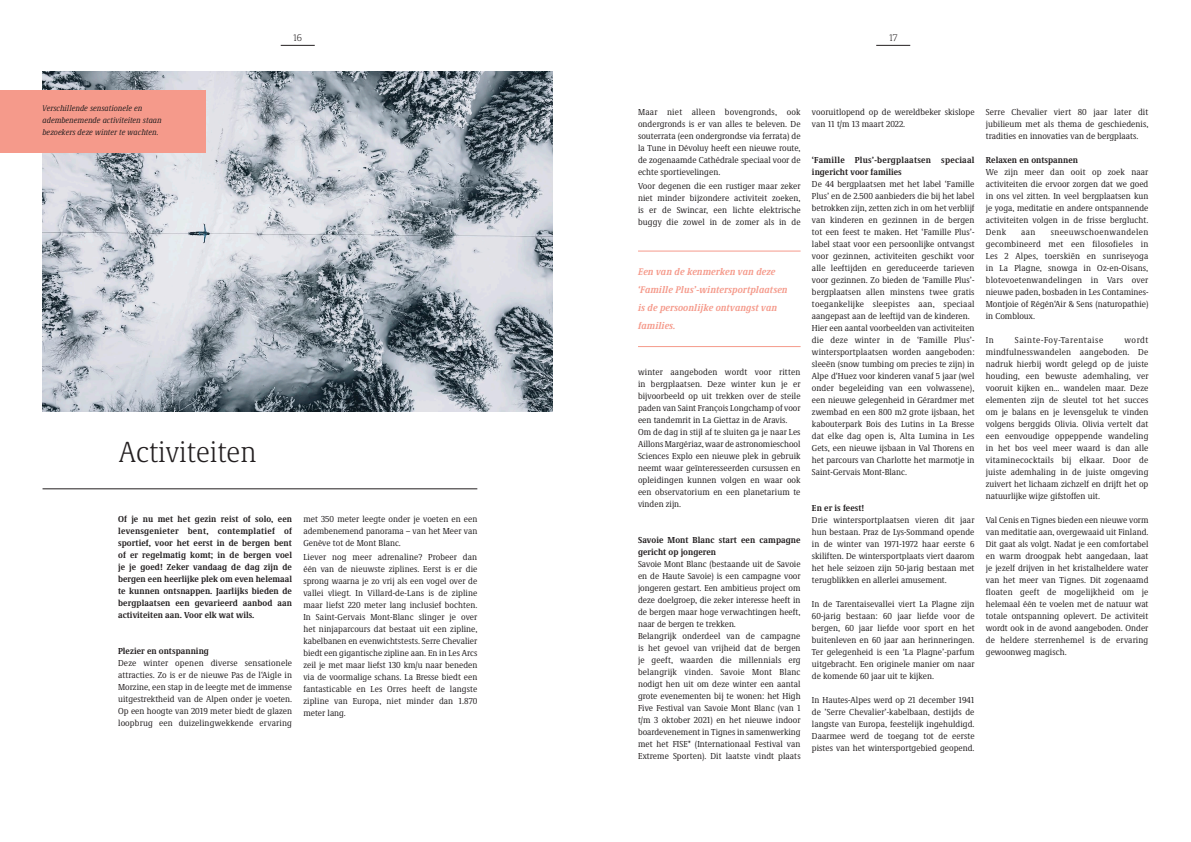
<style>
.page{position:relative;width:1191px;height:842px;background:#fff}
.page>*{position:absolute;margin:0;border:0;box-sizing:border-box;transform-origin:0 0}
.Headline{font:300 condensed 30px "Demos Next Pro";color:#231f20}
.Teaser{font:italic 700 condensed 10px/18px "Demos Next Pro";color:#f59a8b}
.t1{font:300 10px "Demos Next Pro";color:#231f20}
.Body_Text{font:condensed 9px/12px "Demos Next Pro";color:#231f20;text-align:justify}
.Body_Text-2{font:700 condensed 9px/12px "Demos Next Pro";color:#231f20;text-align:justify}
.Body_Text-3{font:700 condensed 9px/12px "Demos Next Pro";letter-spacing:.025em;color:#231f20}
.Body_Text-4{font:condensed 9px "Demos Next Pro";letter-spacing:.06em;color:#231f20}
.t2{font:italic condensed 8.5px/12px "Demos Next Pro";color:#231f20}
</style>
<div class="page">
<img style="left:43px;top:72px;width:509px;height:339px">
<hr style="left:876px;top:45px;width:34px;height:1px;background:#231f20">
<hr style="left:281px;top:45px;width:34px;height:1px;background:#231f20">
<div style="left:0;top:91px;width:205px;height:62px;background:#f59a8b"></div>
<hr style="left:43px;top:488px;width:434px;height:1px;background:#231f20">
<hr style="left:638px;top:346px;width:162px;height:1px;background:#f59a8b">
<hr style="left:638px;top:251px;width:162px;height:1px;background:#f59a8b">
<p class="t1" style="left:293px;top:32px;width:10px">16</p>
<p class="t1" style="left:889px;top:32px;width:10px">17</p>
<p class="t2" style="left:43px;top:102px;width:121px">Verschillende sensationele en adembenemende activiteiten staan bezoekers deze winter te wachten.</p>
<p class="Headline" style="left:119px;top:433px;width:139px">Activiteiten</p>
<p class="Body_Text-2" style="left:118px;top:512px;width:175px">Of je nu met het gezin reist of solo, een levensgenieter bent, contemplatief of sportief, voor het eerst in de bergen bent of er regelmatig komt; in de bergen voel je je goed! Zeker vandaag de dag zijn de bergen een heerlijke plek om even helemaal te kunnen ontsnappen. Jaarlijks bieden de bergplaatsen een gevarieerd aanbod aan activiteiten aan. Voor elk wat wils.</p>
<p class="Body_Text-2" style="left:118px;top:644px;width:92px">Plezier en ontspanning</p>
<p class="Body_Text" style="left:118px;top:656px;width:175px">Deze winter openen diverse sensationele attracties. Zo is er de nieuwe Pas de l‘Aigle in Morzine, een stap in de leegte met de immense uitgestrektheid van de Alpen onder je voeten.<br>Op een hoogte van 2019 meter biedt de glazen loopbrug een duizelingwekkende ervaring</p>
<p class="Body_Text" style="left:303px;top:512px;width:175px">met 350 meter leegte onder je voeten en een adembenemend panorama – van het Meer van Genève tot de Mont Blanc.</p>
<p class="Body_Text" style="left:303px;top:550px;width:175px">Liever nog meer adrenaline? Probeer dan één van de nieuwste ziplines. Eerst is er die sprong waarna je zo vrij als een vogel over de vallei vliegt. In Villard-de-Lans is de zipline maar liefst 220 meter lang inclusief bochten.<br>In Saint-Gervais Mont-Blanc slinger je over het ninjaparcours dat bestaat uit een zipline, kabelbanen en evenwichtstests. Serre Chevalier biedt een gigantische zipline aan. En in Les Arcs zeil je met maar liefst 130 km/u naar beneden via de voormalige schans. La Bresse biedt een fantasticable en Les Orres heeft de langste zipline van Europa, niet minder dan 1.870 meter lang.</p>
<p class="Body_Text" style="left:638px;top:106px;width:164px">Maar niet alleen bovengronds, ook ondergronds is er van alles te beleven. De souterrata (een ondergrondse via ferrata) de la Tune in Dévoluy heeft een nieuwe route, de zogenaamde Cathédrale speciaal voor de echte sportievelingen.</p>
<p class="Body_Text" style="left:638px;top:180px;width:164px">Voor degenen die een rustiger maar zeker niet minder bijzondere activiteit zoeken, is er de Swincar, een lichte elektrische buggy die zowel in de zomer als in de</p>
<p class="Teaser" style="left:638px;top:262px;width:151px">Een van de kenmerken van deze ‘Famille Plus’-wintersportplaatsen is de persoonlijke ontvangst van families.</p>
<p class="Body_Text" style="left:638px;top:366px;width:164px">winter aangeboden wordt voor ritten in bergplaatsen. Deze winter kun je er bijvoorbeeld op uit trekken over de steile paden van Saint François Longchamp of voor een tandemrit in La Giettaz in de Aravis.</p>
<p class="Body_Text" style="left:638px;top:426px;width:164px">Om de dag in stijl af te sluiten ga je naar Les Aillons Margériaz, waar de astronomieschool Sciences Explo een nieuwe plek in gebruik neemt waar geïnteresseerden cursussen en opleidingen kunnen volgen en waar ook een observatorium en een planetarium te vinden zijn.</p>
<p class="Body_Text-2" style="left:638px;top:534px;width:164px">Savoie Mont Blanc start een campagne gericht op jongeren</p>
<p class="Body_Text" style="left:638px;top:558px;width:164px">Savoie Mont Blanc (bestaande uit de Savoie en de Haute Savoie) is een campagne voor jongeren gestart. Een ambitieus project om deze doelgroep, die zeker interesse heeft in de bergen maar hoge verwachtingen heeft, naar de bergen te trekken.</p>
<p class="Body_Text" style="left:638px;top:630px;width:164px">Belangrijk onderdeel van de campagne is het gevoel van vrijheid dat de bergen je geeft, waarden die millennials erg belangrijk vinden. Savoie Mont Blanc nodigt hen uit om deze winter een aantal grote evenementen bij te wonen: het High Five Festival van Savoie Mont Blanc (van 1 t/m 3 oktober 2021) en het nieuwe indoor boardevenement in Tignes in samenwerking met het FISE* (Internationaal Festival van Extreme Sporten). Dit laatste vindt plaats</p>
<p class="Body_Text" style="left:812px;top:106px;width:164px">vooruitlopend op de wereldbeker skislope van 11 t/m 13 maart 2022.</p>
<p class="Body_Text-3" style="left:812px;top:154px;width:164px">‘Famille Plus’-bergplaatsen speciaal ingericht voor families</p>
<p class="Body_Text" style="left:812px;top:178px;width:164px">De 44 bergplaatsen met het label ‘Famille Plus’ en de 2.500 aanbieders die bij het label betrokken zijn, zetten zich in om het verblijf van kinderen en gezinnen in de bergen tot een feest te maken. Het ‘Famille Plus’- label staat voor een persoonlijke ontvangst voor gezinnen, activiteiten geschikt voor alle leeftijden en gereduceerde tarieven voor gezinnen. Zo bieden de ‘Famille Plus’- bergplaatsen allen minstens twee gratis toegankelijke sleepistes aan, speciaal aangepast aan de leeftijd van de kinderen.</p>
<p class="Body_Text" style="left:812px;top:322px;width:164px">Hier een aantal voorbeelden van activiteiten die deze winter in de ‘Famille Plus’- wintersportplaatsen worden aangeboden: sleeën (snow tumbing om precies te zijn) in Alpe d‘Huez voor kinderen vanaf 5 jaar (wel onder begeleiding van een volwassene), een nieuwe gelegenheid in Gérardmer met zwembad en een 800 m2 grote ijsbaan, het kabouterpark Bois des Lutins in La Bresse dat elke dag open is, Alta Lumina in Les Gets, een nieuwe ijsbaan in Val Thorens en het parcours van Charlotte het marmotje in Saint-Gervais Mont-Blanc.</p>
<p class="Body_Text-2" style="left:812px;top:502px;width:54px">En er is feest!</p>
<p class="Body_Text" style="left:812px;top:514px;width:164px">Drie wintersportplaatsen vieren dit jaar hun bestaan. Praz de Lys-Sommand opende in de winter van 1971-1972 haar eerste 6 skiliften. De wintersportplaats viert daarom het hele seizoen zijn 50-jarig bestaan met terugblikken en allerlei amusement.</p>
<p class="Body_Text" style="left:812px;top:598px;width:164px">In de Tarentaisevallei viert La Plagne zijn 60-jarig bestaan: 60 jaar liefde voor de bergen, 60 jaar liefde voor sport en het buitenleven en 60 jaar aan herinneringen.<br>Ter gelegenheid is een ‘La Plagne’-parfum uitgebracht. Een originele manier om naar de komende 60 jaar uit te kijken.</p>
<p class="Body_Text" style="left:812px;top:694px;width:164px">In Hautes-Alpes werd op 21 december 1941 de ’Serre Chevalier’-kabelbaan, destijds de langste van Europa, feestelijk ingehuldigd.<br>Daarmee werd de toegang tot de eerste pistes van het wintersportgebied geopend.</p>
<p class="Body_Text" style="left:986px;top:106px;width:164px">Serre Chevalier viert 80 jaar later dit jubilieum met als thema de geschiedenis, tradities en innovaties van de bergplaats.</p>
<p class="Body_Text-2" style="left:986px;top:154px;width:94px">Relaxen en ontspannen</p>
<p class="Body_Text" style="left:986px;top:166px;width:164px">We zijn meer dan ooit op zoek naar activiteiten die ervoor zorgen dat we goed in ons vel zitten. In veel bergplaatsen kun je yoga, meditatie en andere ontspannende activiteiten volgen in de frisse berglucht.<br>Denk</p>
<p class="Body_Text" style="left:986px;top:226px;width:164px;text-indent:65px">sneeuwschoenwandelen gecombineerd met een filosofieles in Les 2 Alpes, toerskiën en sunriseyoga in La Plagne, snowga in Oz-en-Oisans, blotevoetenwandelingen in Vars over nieuwe paden, bosbaden in Les Contamines-Montjoie of Régén‘Air &amp; Sens (naturopathie) in Combloux.</p>
<p class="Body_Text" style="left:986px;top:334px;width:10px">In</p>
<p class="Body_Text-4" style="left:1015px;top:334px;width:90px">Sainte-Foy-Tarentaise</p>
<p class="Body_Text" style="left:1021px;top:226px;width:16px">aan</p>
<p class="Body_Text" style="left:986px;top:334px;width:164px;text-indent:139px">wordt mindfulnesswandelen aangeboden. De nadruk hierbij wordt gelegd op de juiste houding, een bewuste ademhaling, ver vooruit kijken en… wandelen maar. Deze elementen zijn de sleutel tot het succes om je balans en je levensgeluk te vinden volgens berggids Olivia. Olivia vertelt dat een eenvoudige oppeppende wandeling in het bos veel meer waard is dan alle vitaminecocktails bij elkaar. Door de juiste ademhaling in de juiste omgeving zuivert het lichaam zichzelf en drijft het op natuurlijke wijze gifstoffen uit.</p>
<p class="Body_Text" style="left:986px;top:514px;width:164px">Val Cenis en Tignes bieden een nieuwe vorm van meditatie aan, overgewaaid uit Finland.<br>Dit gaat als volgt. Nadat je een comfortabel en warm droogpak hebt aangedaan, laat je jezelf drijven in het kristalheldere water van het meer van Tignes. Dit zogenaamd floaten geeft de mogelijkheid om je helemaal één te voelen met de natuur wat totale ontspanning oplevert. De activiteit wordt ook in de avond aangeboden. Onder de heldere sterrenhemel is de ervaring gewoonweg magisch.</p>
</div>
